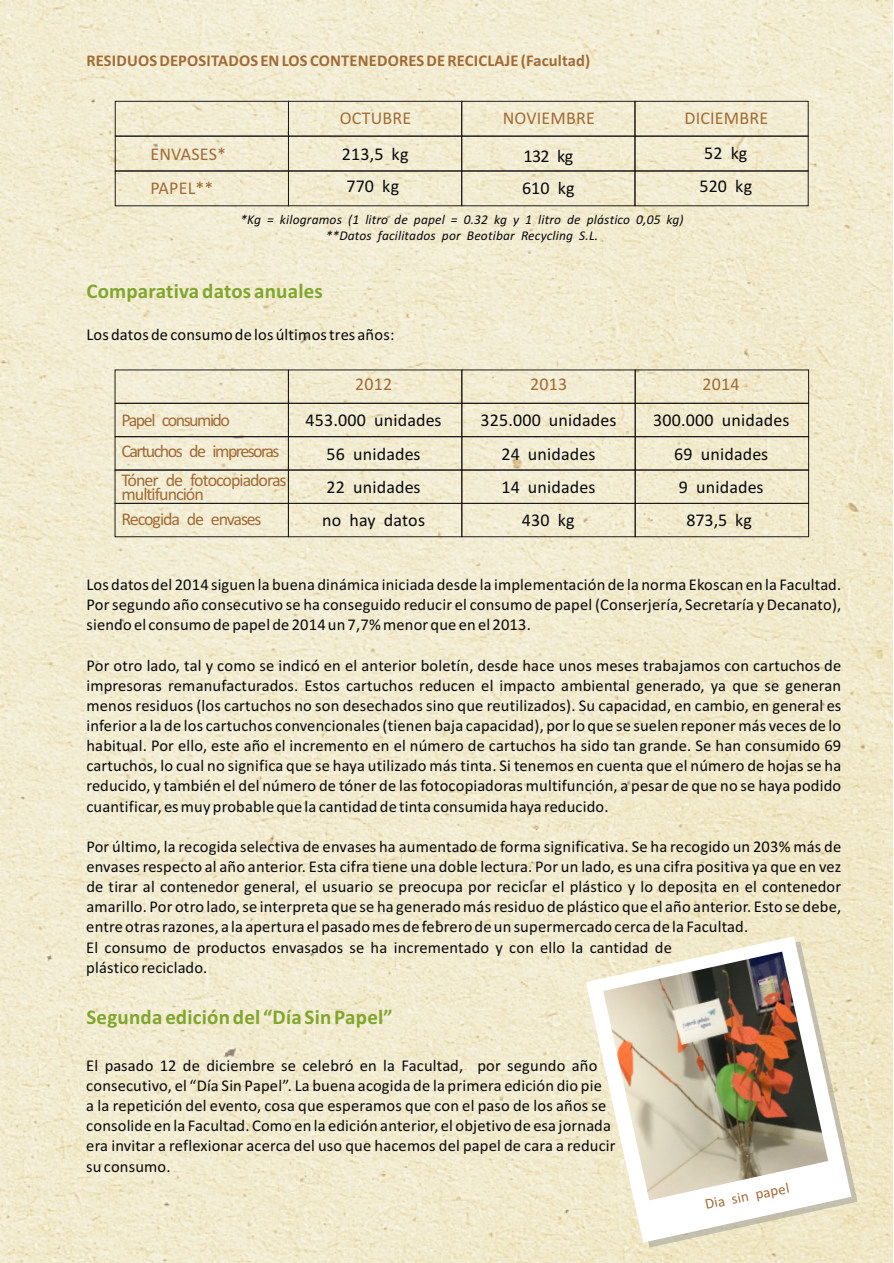
<style>
.page{position:relative;width:894px;height:1263px;background:#fff}
.page>*{position:absolute;margin:0;border:0;box-sizing:border-box;transform-origin:0 0}
.t1{font:700 21px "Calibri";letter-spacing:.01em;color:#80a62e}
.t2{font:18px/32.5px "Calibri";letter-spacing:.01em;color:#0a0a0d}
.t3{font:18px/13.6px "Calibri";letter-spacing:-.055em;color:#a16b36}
.t4{font:18px "Calibri";letter-spacing:-.085em;color:#a16b36}
.t5{font:18px "Calibri";letter-spacing:.01em;color:#a16b36}
.t6{font:16.5px/20.1px "Calibri";letter-spacing:.01em;color:#0a0a0d;text-align:justify}
.t7{font:700 16.5px "Calibri";letter-spacing:.01em;color:#a16b36}
.t8{font:15px "Calibri";color:#a16b36}
.t9{font:italic 13.5px/16.5px "Calibri";letter-spacing:.01em;color:#0a0a0d;text-align:center}
</style>
<div class="page">
<img style="left:0;top:0;width:893px;height:1263px">
<div style="left:115px;top:101px;width:174px;height:35px;border:1px solid #1f1a17"></div>
<div style="left:115px;top:136px;width:174px;height:35px;border:1px solid #1f1a17"></div>
<div style="left:115px;top:171px;width:174px;height:35px;border:1px solid #1f1a17"></div>
<div style="left:288px;top:101px;width:174px;height:35px;border:1px solid #1f1a17"></div>
<div style="left:288px;top:136px;width:174px;height:35px;border:1px solid #1f1a17"></div>
<div style="left:288px;top:171px;width:174px;height:35px;border:1px solid #1f1a17"></div>
<div style="left:462px;top:101px;width:173px;height:35px;border:1px solid #1f1a17"></div>
<div style="left:462px;top:136px;width:173px;height:35px;border:1px solid #1f1a17"></div>
<div style="left:462px;top:171px;width:173px;height:35px;border:1px solid #1f1a17"></div>
<div style="left:635px;top:101px;width:173px;height:35px;border:1px solid #1f1a17"></div>
<div style="left:635px;top:136px;width:173px;height:35px;border:1px solid #1f1a17"></div>
<div style="left:635px;top:171px;width:173px;height:35px;border:1px solid #1f1a17"></div>
<div style="left:115px;top:403px;width:174px;height:34px;border:1px solid #1f1a17"></div>
<div style="left:115px;top:470px;width:174px;height:34px;border:1px solid #1f1a17"></div>
<div style="left:115px;top:503px;width:174px;height:34px;border:1px solid #1f1a17"></div>
<div style="left:288px;top:403px;width:174px;height:34px;border:1px solid #1f1a17"></div>
<div style="left:288px;top:437px;width:174px;height:33px;border:1px solid #1f1a17"></div>
<div style="left:288px;top:470px;width:174px;height:34px;border:1px solid #1f1a17"></div>
<div style="left:288px;top:503px;width:174px;height:34px;border:1px solid #1f1a17"></div>
<div style="left:462px;top:403px;width:173px;height:34px;border:1px solid #1f1a17"></div>
<div style="left:462px;top:470px;width:173px;height:34px;border:1px solid #1f1a17"></div>
<div style="left:462px;top:503px;width:173px;height:34px;border:1px solid #1f1a17"></div>
<div style="left:635px;top:403px;width:174px;height:34px;border:1px solid #1f1a17"></div>
<div style="left:635px;top:437px;width:174px;height:33px;border:1px solid #1f1a17"></div>
<div style="left:635px;top:470px;width:174px;height:34px;border:1px solid #1f1a17"></div>
<div style="left:635px;top:503px;width:174px;height:34px;border:1px solid #1f1a17"></div>
<img style="left:592px;top:941px;width:266px;height:307px">
<svg style="left:586px;top:936px;width:265px;height:307px;fill:#f2eacc"></svg>
<img style="left:603px;top:952px;width:225px;height:248px">
<p class="t7" style="left:86px;top:53px;width:505px">RESIDUOS DEPOSITADOS EN LOS CONTENEDORES DE RECICLAJE (Facultad)</p>
<p class="t5" style="left:150px;top:146px;width:77px">ENVASES*</p>
<p class="t3" style="left:150px;top:183px;width:65px">PAPEL**</p>
<p class="t5" style="left:340px;top:111px;width:73px">OCTUBRE</p>
<p class="t2" style="left:342px;top:139px;width:68px">213,5 kg<br>770 kg</p>
<p class="t2" style="left:523px;top:141px;width:52px">132 kg</p>
<p class="t2" style="left:704px;top:139px;width:45px">52 kg</p>
<p class="t5" style="left:503px;top:111px;width:94px">NOVIEMBRE</p>
<p class="t5" style="left:684px;top:111px;width:85px">DICIEMBRE</p>
<p class="t2" style="left:522px;top:173px;width:54px">610 kg</p>
<p class="t2" style="left:700px;top:171px;width:54px">520 kg</p>
<p class="t9" style="left:240px;top:212px;width:445px">*Kg = kilogramos (1 litro de papel = 0.32 kg y 1 litro de plástico 0,05 kg) **Datos facilitados por Beotibar Recycling S.L.</p>
<p class="t1" style="left:86px;top:283px;width:238px">Comparativa datos anuales</p>
<p class="t6" style="left:86px;top:326px;width:309px">Los datos de consumo de los últimos tres años:</p>
<p class="t4" style="left:121px;top:413px;width:110px">Papel consumido</p>
<p class="t4" style="left:121px;top:444px;width:160px">Cartuchos de impresoras</p>
<p class="t3" style="left:121px;top:475px;width:167px">Tóner de fotocopiadoras multifunción</p>
<p class="t3" style="left:121px;top:514px;width:142px">Recogida de envases</p>
<p class="t3" style="left:355px;top:379px;width:39px">2012</p>
<p class="t3" style="left:530px;top:379px;width:39px">2013</p>
<p class="t3" style="left:703px;top:379px;width:39px">2014</p>
<p class="t2" style="left:306px;top:405px;width:138px">453.000 unidades</p>
<p class="t2" style="left:480px;top:405px;width:138px">325.000 unidades</p>
<p class="t2" style="left:653px;top:405px;width:138px">300.000 unidades</p>
<p class="t2" style="left:327px;top:439px;width:96px">56 unidades</p>
<p class="t2" style="left:501px;top:439px;width:96px">24 unidades</p>
<p class="t2" style="left:674px;top:439px;width:96px">69 unidades</p>
<p class="t2" style="left:327px;top:472px;width:96px">22 unidades</p>
<p class="t2" style="left:501px;top:472px;width:96px">14 unidades</p>
<p class="t2" style="left:679px;top:472px;width:86px">9 unidades</p>
<p class="t2" style="left:322px;top:505px;width:104px">no hay datos</p>
<p class="t2" style="left:522px;top:505px;width:54px">430 kg</p>
<p class="t2" style="left:687px;top:505px;width:67px">873,5 kg</p>
<p class="t6" style="left:86px;top:576px;width:756px">Los datos del 2014 siguen la buena dinámica iniciada desde la implementación de la norma Ekoscan en la Facultad.<br>Por segundo año consecutivo se ha conseguido reducir el consumo de papel (Conserjería, Secretaría y Decanato), siendo el consumo de papel de 2014 un 7,7% menor que en el 2013.</p>
<p class="t6" style="left:86px;top:656px;width:756px">Por otro lado, tal y como se indicó en el anterior boletín, desde hace unos meses trabajamos con cartuchos de impresoras remanufacturados. Estos cartuchos reducen el impacto ambiental generado, ya que se generan menos residuos (los cartuchos no son desechados sino que reutilizados). Su capacidad, en cambio, en general es inferior a la de los cartuchos convencionales (tienen baja capacidad), por lo que se suelen reponer más veces de lo habitual. Por ello, este año el incremento en el número de cartuchos ha sido tan grande. Se han consumido 69 cartuchos, lo cual no significa que se haya utilizado más tinta. Si tenemos en cuenta que el número de hojas se ha reducido, y también el del número de tóner de las fotocopiadoras multifunción, a pesar de que no se haya podido cuantificar, es muy probable que la cantidad de tinta consumida haya reducido.</p>
<p class="t6" style="left:86px;top:838px;width:756px;text-align:left">Por último, la recogida selectiva de envases ha aumentado de forma significativa. Se ha recogido un 203% más de envases respecto al año anterior. Esta cifra tiene una doble lectura. Por un lado, es una cifra positiva ya que en vez de tirar al contenedor general, el usuario se preocupa por reciclar el plástico y lo deposita en el contenedor amarillo. Por otro lado, se interpreta que se ha generado más residuo de plástico que el año anterior. Esto se debe, entre otras razones, a la apertura el pasado mes de febrero de un supermercado cerca de la Facultad.<br>El consumo de productos envasados se ha incrementado y con ello la cantidad de<br>plástico reciclado.</p>
<p class="t1" style="left:86px;top:1008px;width:308px">Segunda edición del “Día Sin Papel”</p>
<p class="t6" style="left:86px;top:1057px;width:531px;text-align:left">El pasado 12 de diciembre se celebró en la Facultad, por segundo año consecutivo, el “Día Sin Papel”. La buena acogida de la primera edición dio pie<br>a la repetición del evento, cosa que esperamos que con el paso de los años se consolide en la Facultad. Como en la edición anterior, el objetivo de esa jornada era invitar a reflexionar acerca del uso que hacemos del papel de cara a reducir su consumo.</p>
<p class="t8" style="left:704px;top:1198px;width:87px;rotate:-11deg">Dia sin papel</p>
</div>
